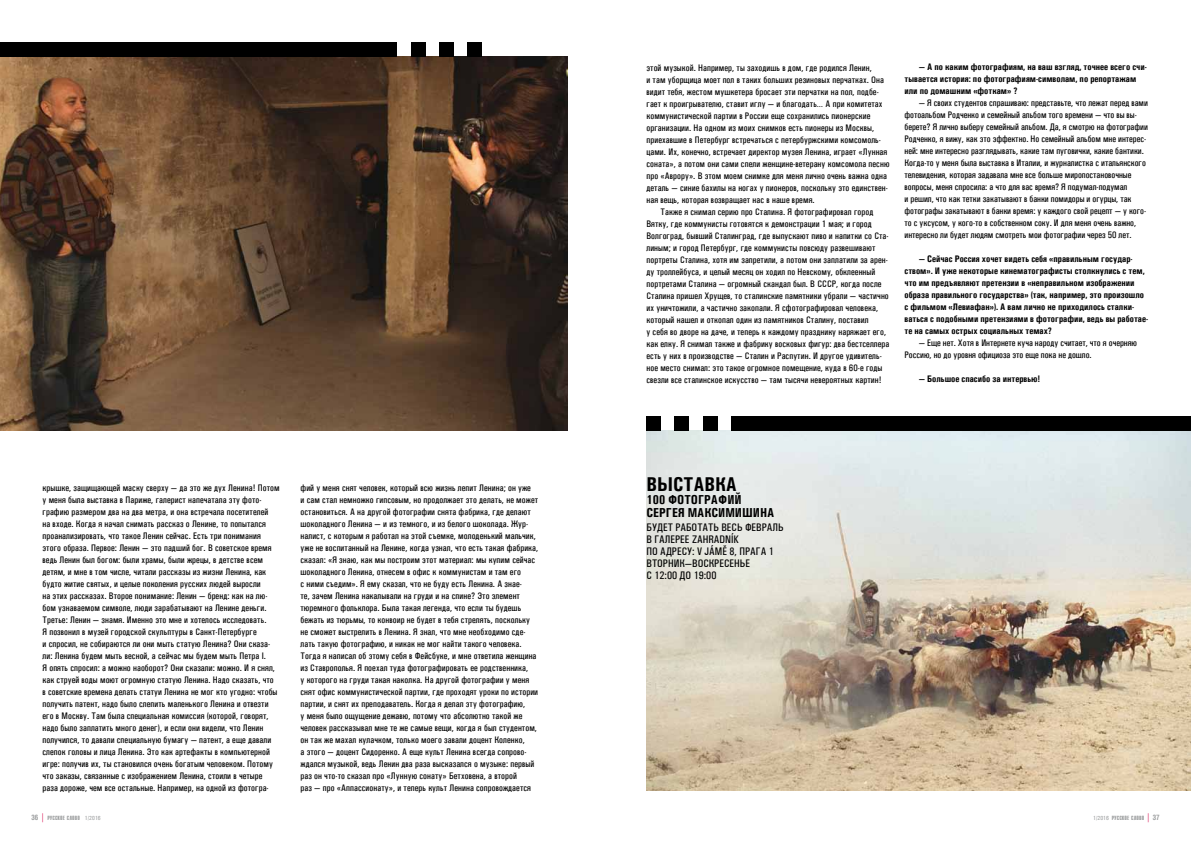
<style>
.page{position:relative;width:1191px;height:842px;background:#fff}
.page>*{position:absolute;margin:0;border:0;box-sizing:border-box;transform-origin:0 0}
.t1{font:700 20px "Univers Condensed";color:#000}
.t2{font:700 13px "Univers Condensed";color:#000}
.t3{font:500 11px/12px "Univers Condensed";color:#000}
.t4{font:500 9.5px/12px "Univers Condensed";letter-spacing:.01em;color:#000}
.t5{font:700 9.5px/12px "Univers Condensed";color:#000}
.t6{font:700 5px "Compact";letter-spacing:.02em;color:#9c9e9f}
.s1{font-family:"Switzerland Condensed";font-size:7px}
.s2{font-family:"Univers Condensed";font-weight:500;font-size:9px;color:#d60048}
.s3{font-family:"Univers Condensed";font-weight:500;font-size:6px}
</style>
<div class="page">
<img style="left:646px;top:431px;width:545px;height:360px">
<img style="left:0;top:57px;width:567px;height:374px">
<div style="left:0;top:43px;width:397px;height:14px;background:#000"></div>
<div style="left:411px;top:43px;width:14px;height:14px;background:#000"></div>
<div style="left:439px;top:43px;width:15px;height:14px;background:#000"></div>
<div style="left:468px;top:43px;width:14px;height:14px;background:#000"></div>
<div style="left:731px;top:417px;width:460px;height:14px;background:#000"></div>
<div style="left:646px;top:417px;width:14px;height:14px;background:#000"></div>
<div style="left:675px;top:417px;width:14px;height:14px;background:#000"></div>
<div style="left:703px;top:417px;width:14px;height:14px;background:#000"></div>
<p class="t4" style="left:43px;top:481px;width:239px">КРЫШКЕ, ЗАЩИЩАЮЩЕЙ МАСКУ СВЕРХУ — ДА ЭТО ЖЕ ДУХ ЛЕНИНА! ПОТОМ У МЕНЯ БЫЛА ВЫСТАВКА В ПАРИЖЕ, ГАЛЕРИСТ НАПЕЧАТАЛА ЭТУ ФОТО-ГРАФИЮ РАЗМЕРОМ ДВА НА ДВА МЕТРА, И ОНА ВСТРЕЧАЛА ПОСЕТИТЕЛЕЙ<br>НА ВХОДЕ. КОГДА Я НАЧАЛ СНИМАТЬ РАССКАЗ О ЛЕНИНЕ, ТО ПОПЫТАЛСЯ ПРОАНАЛИЗИРОВАТЬ, ЧТО ТАКОЕ ЛЕНИН СЕЙЧАС. ЕСТЬ ТРИ ПОНИМАНИЯ ЭТОГО ОБРАЗА. ПЕРВОЕ: ЛЕНИН — ЭТО ПАДШИЙ БОГ. В СОВЕТСКОЕ ВРЕМЯ ВЕДЬ ЛЕНИН БЫЛ БОГОМ: БЫЛИ ХРАМЫ, БЫЛИ ЖРЕЦЫ, В ДЕТСТВЕ ВСЕМ ДЕТЯМ, И МНЕ В ТОМ ЧИСЛЕ, ЧИТАЛИ РАССКАЗЫ ИЗ ЖИЗНИ ЛЕНИНА, КАК БУДТО ЖИТИЕ СВЯТЫХ, И ЦЕЛЫЕ ПОКОЛЕНИЯ РУССКИХ ЛЮДЕЙ ВЫРОСЛИ<br>НА ЭТИХ РАССКАЗАХ. ВТОРОЕ ПОНИМАНИЕ: ЛЕНИН — БРЕНД: КАК НА ЛЮ-БОМ УЗНАВАЕМОМ СИМВОЛЕ, ЛЮДИ ЗАРАБАТЫВАЮТ НА ЛЕНИНЕ ДЕНЬГИ.<br>ТРЕТЬЕ: ЛЕНИН — ЗНАМЯ. ИМЕННО ЭТО МНЕ И ХОТЕЛОСЬ ИССЛЕДОВАТЬ.<br>Я ПОЗВОНИЛ В МУЗЕЙ ГОРОДСКОЙ СКУЛЬПТУРЫ В САНКТ-ПЕТЕРБУРГЕ<br>И СПРОСИЛ, НЕ СОБИРАЮТСЯ ЛИ ОНИ МЫТЬ СТАТУЮ ЛЕНИНА? ОНИ СКАЗА-ЛИ: ЛЕНИНА БУДЕМ МЫТЬ ВЕСНОЙ, А СЕЙЧАС МЫ БУДЕМ МЫТЬ ПЕТРА I.<br>Я ОПЯТЬ СПРОСИЛ: А МОЖНО НАОБОРОТ? ОНИ СКАЗАЛИ: МОЖНО. И Я СНЯЛ, КАК СТРУЕЙ ВОДЫ МОЮТ ОГРОМНУЮ СТАТУЮ ЛЕНИНА. НАДО СКАЗАТЬ, ЧТО<br>В СОВЕТСКИЕ ВРЕМЕНА ДЕЛАТЬ СТАТУИ ЛЕНИНА НЕ МОГ КТО УГОДНО: ЧТОБЫ ПОЛУЧИТЬ ПАТЕНТ, НАДО БЫЛО СЛЕПИТЬ МАЛЕНЬКОГО ЛЕНИНА И ОТВЕЗТИ ЕГО В МОСКВУ. ТАМ БЫЛА СПЕЦИАЛЬНАЯ КОМИССИЯ (КОТОРОЙ, ГОВОРЯТ, НАДО БЫЛО ЗАПЛАТИТЬ МНОГО ДЕНЕГ), И ЕСЛИ ОНИ ВИДЕЛИ, ЧТО ЛЕНИН ПОЛУЧИЛСЯ, ТО ДАВАЛИ СПЕЦИАЛЬНУЮ БУМАГУ — ПАТЕНТ, А ЕЩЕ ДАВАЛИ СЛЕПОК ГОЛОВЫ И ЛИЦА ЛЕНИНА. ЭТО КАК АРТЕФАКТЫ В КОМПЬЮТЕРНОЙ ИГРЕ: ПОЛУЧИВ ИХ, ТЫ СТАНОВИЛСЯ ОЧЕНЬ БОГАТЫМ ЧЕЛОВЕКОМ. ПОТОМУ ЧТО ЗАКАЗЫ, СВЯЗАННЫЕ С ИЗОБРАЖЕНИЕМ ЛЕНИНА, СТОИЛИ В ЧЕТЫРЕ РАЗА ДОРОЖЕ, ЧЕМ ВСЕ ОСТАЛЬНЫЕ. НАПРИМЕР, НА ОДНОЙ ИЗ ФОТОГРА-</p>
<p class="t4" style="left:300px;top:481px;width:239px">ФИЙ У МЕНЯ СНЯТ ЧЕЛОВЕК, КОТОРЫЙ ВСЮ ЖИЗНЬ ЛЕПИТ ЛЕНИНА; ОН УЖЕ<br>И САМ СТАЛ НЕМНОЖКО ГИПСОВЫМ, НО ПРОДОЛЖАЕТ ЭТО ДЕЛАТЬ, НЕ МОЖЕТ ОСТАНОВИТЬСЯ. А НА ДРУГОЙ ФОТОГРАФИИ СНЯТА ФАБРИКА, ГДЕ ДЕЛАЮТ ШОКОЛАДНОГО ЛЕНИНА — И ИЗ ТЕМНОГО, И ИЗ БЕЛОГО ШОКОЛАДА. ЖУР-НАЛИСТ, С КОТОРЫМ Я РАБОТАЛ НА ЭТОЙ СЪЕМКЕ, МОЛОДЕНЬКИЙ МАЛЬЧИК, УЖЕ НЕ ВОСПИТАННЫЙ НА ЛЕНИНЕ, КОГДА УЗНАЛ, ЧТО ЕСТЬ ТАКАЯ ФАБРИКА, СКАЗАЛ: «Я ЗНАЮ, КАК МЫ ПОСТРОИМ ЭТОТ МАТЕРИАЛ: МЫ КУПИМ СЕЙЧАС ШОКОЛАДНОГО ЛЕНИНА, ОТНЕСЕМ В ОФИС К КОММУНИСТАМ И ТАМ ЕГО<br>С НИМИ СЪЕДИМ». Я ЕМУ СКАЗАЛ, ЧТО НЕ БУДУ ЕСТЬ ЛЕНИНА. А ЗНАЕ-<br>ТЕ, ЗАЧЕМ ЛЕНИНА НАКАЛЫВАЛИ НА ГРУДИ И НА СПИНЕ? ЭТО ЭЛЕМЕНТ ТЮРЕМНОГО ФОЛЬКЛОРА. БЫЛА ТАКАЯ ЛЕГЕНДА, ЧТО ЕСЛИ ТЫ БУДЕШЬ БЕЖАТЬ ИЗ ТЮРЬМЫ, ТО КОНВОИР НЕ БУДЕТ В ТЕБЯ СТРЕЛЯТЬ, ПОСКОЛЬКУ НЕ СМОЖЕТ ВЫСТРЕЛИТЬ В ЛЕНИНА. Я ЗНАЛ, ЧТО МНЕ НЕОБХОДИМО СДЕ-ЛАТЬ ТАКУЮ ФОТОГРАФИЮ, И НИКАК НЕ МОГ НАЙТИ ТАКОГО ЧЕЛОВЕКА.<br>ТОГДА Я НАПИСАЛ ОБ ЭТОМУ СЕБЯ В ФЕЙСБУКЕ, И МНЕ ОТВЕТИЛА ЖЕНЩИНА ИЗ СТАВРОПОЛЬЯ. Я ПОЕХАЛ ТУДА ФОТОГРАФИРОВАТЬ ЕЕ РОДСТВЕННИКА,<br>У КОТОРОГО НА ГРУДИ ТАКАЯ НАКОЛКА. НА ДРУГОЙ ФОТОГРАФИИ У МЕНЯ СНЯТ ОФИС КОММУНИСТИЧЕСКОЙ ПАРТИИ, ГДЕ ПРОХОДЯТ УРОКИ ПО ИСТОРИИ ПАРТИИ, И СНЯТ ИХ ПРЕПОДАВАТЕЛЬ. КОГДА Я ДЕЛАЛ ЭТУ ФОТОГРАФИЮ,<br>У МЕНЯ БЫЛО ОЩУЩЕНИЕ ДЕЖАВЮ, ПОТОМУ ЧТО АБСОЛЮТНО ТАКОЙ ЖЕ ЧЕЛОВЕК РАССКАЗЫВАЛ МНЕ ТЕ ЖЕ САМЫЕ ВЕЩИ, КОГДА Я БЫЛ СТУДЕНТОМ, ОН ТАК ЖЕ МАХАЛ КУЛАЧКОМ, ТОЛЬКО МОЕГО ЗАВАЛИ ДОЦЕНТ КОЛЕНКО,<br>А ЭТОГО — ДОЦЕНТ СИДОРЕНКО. А ЕЩЕ КУЛЬТ ЛЕНИНА ВСЕГДА СОПРОВО-ЖДАЛСЯ МУЗЫКОЙ, ВЕДЬ ЛЕНИН ДВА РАЗА ВЫСКАЗАЛСЯ О МУЗЫКЕ: ПЕРВЫЙ РАЗ ОН ЧТО-ТО СКАЗАЛ ПРО «ЛУННУЮ СОНАТУ» БЕТХОВЕНА, А ВТОРОЙ<br>РАЗ — ПРО «АППАССИОНАТУ», И ТЕПЕРЬ КУЛЬТ ЛЕНИНА СОПРОВОЖДАЕТСЯ</p>
<p class="t4" style="left:646px;top:61px;width:227px">ЭТОЙ МУЗЫКОЙ. НАПРИМЕР, ТЫ ЗАХОДИШЬ В ДОМ, ГДЕ РОДИЛСЯ ЛЕНИН,</p>
<p class="t4" style="left:646px;top:73px;width:239px">И ТАМ УБОРЩИЦА МОЕТ ПОЛ В ТАКИХ БОЛЬШИХ РЕЗИНОВЫХ ПЕРЧАТКАХ. ОНА</p>
<p class="t4" style="left:646px;top:85px;width:234px">ВИДИТ ТЕБЯ, ЖЕСТОМ МУШКЕТЕРА БРОСАЕТ ЭТИ ПЕРЧАТКИ НА ПОЛ, ПОДБЕ-</p>
<p class="t4" style="left:646px;top:97px;width:238px">ГАЕТ К ПРОИГРЫВАТЕЛЮ, СТАВИТ ИГЛУ — И БЛАГОДАТЬ… А ПРИ КОМИТЕТАХ</p>
<p class="t4" style="left:646px;top:109px;width:225px">КОММУНИСТИЧЕСКОЙ ПАРТИИ В РОССИИ ЕЩЕ СОХРАНИЛИСЬ ПИОНЕРСКИЕ</p>
<p class="t4" style="left:646px;top:121px;width:229px">ОРГАНИЗАЦИИ. НА ОДНОМ ИЗ МОИХ СНИМКОВ ЕСТЬ ПИОНЕРЫ ИЗ МОСКВЫ,</p>
<p class="t4" style="left:646px;top:133px;width:236px">ПРИЕХАВШИЕ В ПЕТЕРБУРГ ВСТРЕЧАТЬСЯ С ПЕТЕРБУРЖСКИМИ КОМСОМОЛЬ-</p>
<p class="t4" style="left:646px;top:145px;width:242px">ЦАМИ. ИХ, КОНЕЧНО, ВСТРЕЧАЕТ ДИРЕКТОР МУЗЕЯ ЛЕНИНА, ИГРАЕТ «ЛУННАЯ</p>
<p class="t4" style="left:646px;top:157px;width:245px">СОНАТА», А ПОТОМ ОНИ САМИ СПЕЛИ ЖЕНЩИНЕ-ВЕТЕРАНУ КОМСОМОЛА ПЕСНЮ</p>
<p class="t4" style="left:646px;top:169px;width:242px">ПРО «АВРОРУ». В ЭТОМ МОЕМ СНИМКЕ ДЛЯ МЕНЯ ЛИЧНО ОЧЕНЬ ВАЖНА ОДНА</p>
<p class="t4" style="left:646px;top:181px;width:243px">ДЕТАЛЬ — СИНИЕ БАХИЛЫ НА НОГАХ У ПИОНЕРОВ, ПОСКОЛЬКУ ЭТО ЕДИНСТВЕН-</p>
<p class="t4" style="left:646px;top:193px;width:170px">НАЯ ВЕЩЬ, КОТОРАЯ ВОЗВРАЩАЕТ НАС В НАШЕ ВРЕМЯ.</p>
<p class="t4" style="left:660px;top:205px;width:214px">ТАКЖЕ Я СНИМАЛ СЕРИЮ ПРО СТАЛИНА. Я ФОТОГРАФИРОВАЛ ГОРОД</p>
<p class="t4" style="left:646px;top:217px;width:227px">ВЯТКУ, ГДЕ КОММУНИСТЫ ГОТОВЯТСЯ К ДЕМОНСТРАЦИИ 1 МАЯ; И ГОРОД</p>
<p class="t4" style="left:646px;top:229px;width:244px">ВОЛГОГРАД, БЫВШИЙ СТАЛИНГРАД, ГДЕ ВЫПУСКАЮТ ПИВО И НАПИТКИ СО СТА-</p>
<p class="t4" style="left:646px;top:241px;width:230px">ЛИНЫМ; И ГОРОД ПЕТЕРБУРГ, ГДЕ КОММУНИСТЫ ПОВСЮДУ РАЗВЕШИВАЮТ</p>
<p class="t4" style="left:646px;top:253px;width:243px">ПОРТРЕТЫ СТАЛИНА, ХОТЯ ИМ ЗАПРЕТИЛИ, А ПОТОМ ОНИ ЗАПЛАТИЛИ ЗА АРЕН-</p>
<p class="t4" style="left:646px;top:265px;width:230px">ДУ ТРОЛЛЕЙБУСА, И ЦЕЛЫЙ МЕСЯЦ ОН ХОДИЛ ПО НЕВСКОМУ, ОБКЛЕЕННЫЙ</p>
<p class="t4" style="left:646px;top:277px;width:237px">ПОРТРЕТАМИ СТАЛИНА — ОГРОМНЫЙ СКАНДАЛ БЫЛ. В СССР, КОГДА ПОСЛЕ</p>
<p class="t4" style="left:646px;top:289px;width:244px">СТАЛИНА ПРИШЕЛ ХРУЩЕВ, ТО СТАЛИНСКИЕ ПАМЯТНИКИ УБРАЛИ — ЧАСТИЧНО</p>
<p class="t4" style="left:646px;top:301px;width:233px">ИХ УНИЧТОЖИЛИ, А ЧАСТИЧНО ЗАКОПАЛИ. Я СФОТОГРАФИРОВАЛ ЧЕЛОВЕКА,</p>
<p class="t4" style="left:646px;top:313px;width:224px">КОТОРЫЙ НАШЕЛ И ОТКОПАЛ ОДИН ИЗ ПАМЯТНИКОВ СТАЛИНУ, ПОСТАВИЛ</p>
<p class="t4" style="left:646px;top:325px;width:241px">У СЕБЯ ВО ДВОРЕ НА ДАЧЕ, И ТЕПЕРЬ К КАЖДОМУ ПРАЗДНИКУ НАРЯЖАЕТ ЕГО,</p>
<p class="t4" style="left:646px;top:337px;width:244px">КАК ЕЛКУ. Я СНИМАЛ ТАКЖЕ И ФАБРИКУ ВОСКОВЫХ ФИГУР: ДВА БЕСТСЕЛЛЕРА</p>
<p class="t4" style="left:646px;top:349px;width:237px">ЕСТЬ У НИХ В ПРОИЗВОДСТВЕ — СТАЛИН И РАСПУТИН. И ДРУГОЕ УДИВИТЕЛЬ-</p>
<p class="t4" style="left:646px;top:361px;width:237px">НОЕ МЕСТО СНИМАЛ: ЭТО ТАКОЕ ОГРОМНОЕ ПОМЕЩЕНИЕ, КУДА В 60-Е ГОДЫ</p>
<p class="t4" style="left:646px;top:373px;width:237px">СВЕЗЛИ ВСЕ СТАЛИНСКОЕ ИСКУССТВО — ТАМ ТЫСЯЧИ НЕВЕРОЯТНЫХ КАРТИН!</p>
<p class="t5" style="left:904px;top:61px;width:244px;text-indent:14px">— А по каким фотографиям, на ваш взгляд, точнее всего счи&shy;тывается история: по фотографиям-символам, по репортажам или по домашним «фоткам» ?</p>
<p class="t4" style="left:904px;top:97px;width:245px;text-indent:14px">— Я СВОИХ СТУДЕНТОВ СПРАШИВАЮ: ПРЕДСТАВЬТЕ, ЧТО ЛЕЖАТ ПЕРЕД ВАМИ ФОТОАЛЬБОМ РОДЧЕНКО И СЕМЕЙНЫЙ АЛЬБОМ ТОГО ВРЕМЕНИ — ЧТО ВЫ ВЫ-БЕРЕТЕ? Я ЛИЧНО ВЫБЕРУ СЕМЕЙНЫЙ АЛЬБОМ. ДА, Я СМОТРЮ НА ФОТОГРАФИИ РОДЧЕНКО, Я ВИЖУ, КАК ЭТО ЭФФЕКТНО. НО СЕМЕЙНЫЙ АЛЬБОМ МНЕ ИНТЕРЕС-НЕЙ: МНЕ ИНТЕРЕСНО РАЗГЛЯДЫВАТЬ, КАКИЕ ТАМ ПУГОВИЧКИ, КАКИЕ БАНТИКИ.<br>КОГДА-ТО У МЕНЯ БЫЛА ВЫСТАВКА В ИТАЛИИ, И ЖУРНАЛИСТКА С ИТАЛЬЯНСКОГО ТЕЛЕВИДЕНИЯ, КОТОРАЯ ЗАДАВАЛА МНЕ ВСЕ БОЛЬШЕ МИРОПОСТАНОВОЧНЫЕ ВОПРОСЫ, МЕНЯ СПРОСИЛА: А ЧТО ДЛЯ ВАС ВРЕМЯ? Я ПОДУМАЛ-ПОДУМАЛ<br>И РЕШИЛ, ЧТО КАК ТЕТКИ ЗАКАТЫВАЮТ В БАНКИ ПОМИДОРЫ И ОГУРЦЫ, ТАК ФОТОГРАФЫ ЗАКАТЫВАЮТ В БАНКИ ВРЕМЯ: У КАЖДОГО СВОЙ РЕЦЕПТ — У КОГО-ТО С УКСУСОМ, У КОГО-ТО В СОБСТВЕННОМ СОКУ. И ДЛЯ МЕНЯ ОЧЕНЬ ВАЖНО, ИНТЕРЕСНО ЛИ БУДЕТ ЛЮДЯМ СМОТРЕТЬ МОИ ФОТОГРАФИИ ЧЕРЕЗ 50 ЛЕТ.</p>
<p class="t5" style="left:904px;top:253px;width:245px;text-indent:14px">— Сейчас Россия хочет видеть себя «правильным государ&shy;ством». И уже некоторые кинематографисты столкнулись с тем, что им предъявляют претензии в «неправильном изображении образа правильного государства» (так, например, это произошло с фильмом «Левиафан»). А вам лично не приходилось сталки&shy;ваться с подобными претензиями в фотографии, ведь вы работае&shy;те на самых острых социальных темах?</p>
<p class="t4" style="left:904px;top:337px;width:234px;text-indent:14px">— ЕЩЕ НЕТ. ХОТЯ В ИНТЕРНЕТЕ КУЧА НАРОДУ СЧИТАЕТ, ЧТО Я ОЧЕРНЯЮ<br>РОССИЮ, НО ДО УРОВНЯ ОФИЦИОЗА ЭТО ЕЩЕ ПОКА НЕ ДОШЛО.</p>
<p class="t5" style="left:918px;top:373px;width:123px">— Большое спасибо за интервью!</p>
<h1 class="t1" style="left:646px;top:472px;width:59px">Выставка</h1>
<h2 class="t2" style="left:646px;top:491px;width:52px">100 фотогра</h2>
<h2 class="t2" style="left:718px;top:491px;width:17px">фий</h2>
<h2 class="t2" style="left:646px;top:504px;width:14px">Серге</h2>
<h2 class="t2" style="left:678px;top:504px;width:28px">я Максимишина</h2>
<p class="t3" style="left:646px;top:521px;width:7px">БУДЕТ</p>
<p class="t3" style="left:675px;top:521px;width:7px">РАБОТАТЬ</p>
<p class="t3" style="left:721px;top:521px;width:6px">ВЕСЬ</p>
<p class="t3" style="left:745px;top:521px;width:7px">ФЕВРАЛЬ</p>
<p class="t3" style="left:646px;top:533px;width:14px">В ГАЛЕРЕЕ</p>
<p class="t3" style="left:692px;top:533px;width:49px">ZAHRADNÍK</p>
<p class="t3" style="left:646px;top:545px;width:20px">ПО АДРЕСУ</p>
<p class="t3" style="left:692px;top:545px;width:59px">: V JÁMĚ 8, ПРАГА</p>
<p class="t3" style="left:769px;top:545px;width:7px">1</p>
<p class="t3" style="left:646px;top:557px;width:7px">ВТОРНИК</p>
<p class="t3" style="left:646px;top:557px;width:71px;text-indent:38px">—ВОСКРЕСЕНЬЕ<br>С 12:00 ДО 19:00</p>
<p class="t6" style="left:31px;top:815px;width:71px"><span class="s1">36</span> <span class="s2">|</span> русское слово <span class="s3">1/2016</span></p>
<p class="t6" style="left:1093px;top:815px;width:68px"><span class="s3">1/2016</span> русское слово <span class="s2">|</span> <span class="s1">37</span></p>
</div>
